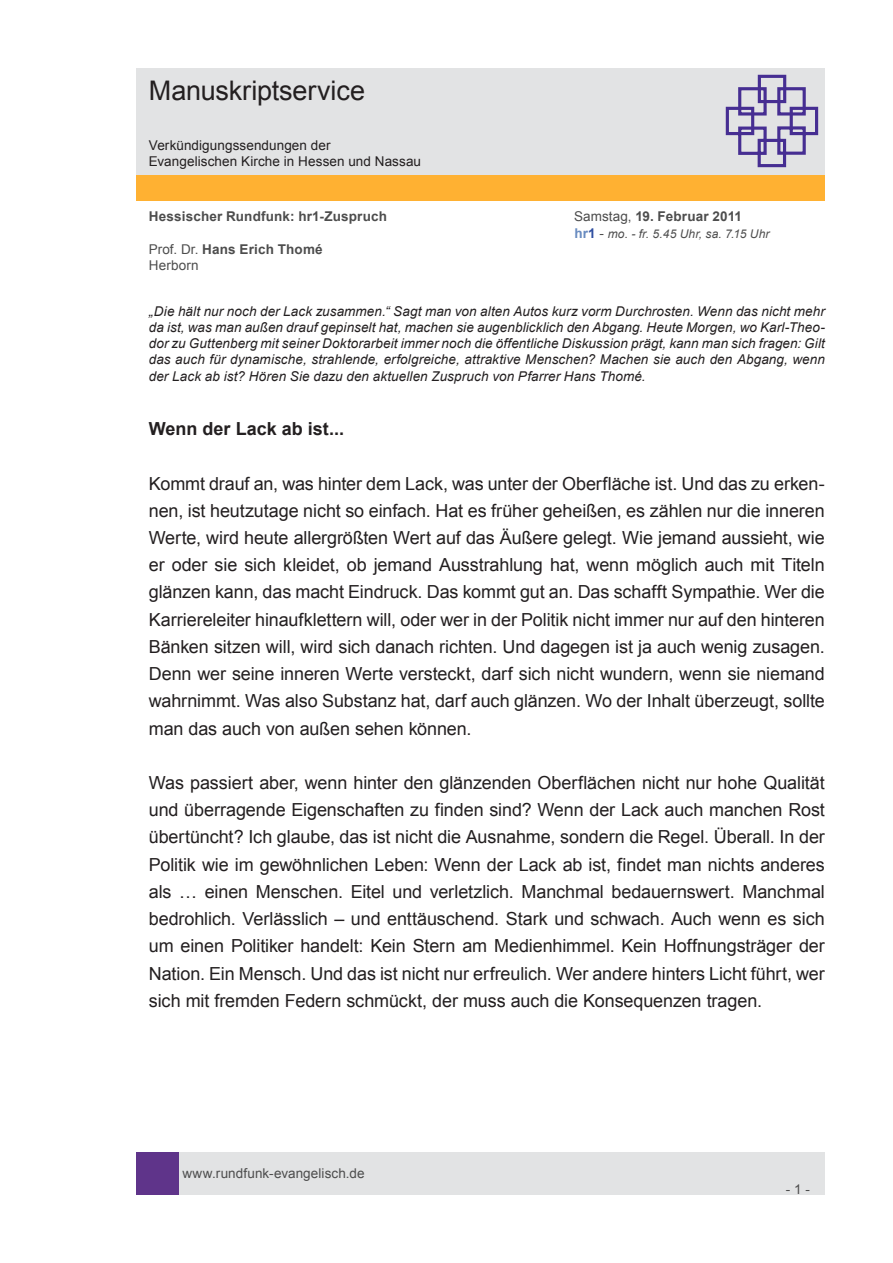
<style>
.page{position:relative;width:893px;height:1263px;background:#fff}
.page>*{position:absolute;margin:0;border:0;box-sizing:border-box;transform-origin:0 0}
.t1{font:27px "Arial";letter-spacing:-.005em;color:#231f20}
.t2{font:18px/27.2px "Arial";letter-spacing:-.005em;color:#231f20;text-align:justify}
.t3{font:700 18px "Arial";color:#231f20}
.t4{font:italic 13.5px/16.2px "Arial";letter-spacing:.005em;color:#231f20;text-align:justify}
.t5{font:13.5px/16.2px "Arial";letter-spacing:.005em;color:#231f20}
.t6{font:13.5px/16.2px "Arial";letter-spacing:.005em;color:#4d4d4d}
.t7{font:700 13.5px "Arial";letter-spacing:.015em;color:#4d4d4d}
.t8{font:italic 12px "Arial";letter-spacing:.015em;color:#4d4d4d}
.s1{font-weight:400}
.s2{font-weight:700;font-style:normal;font-size:13.5px;color:#688bc0}
.s3{font-weight:700;font-style:normal;font-size:13.5px;color:#2f4fa1}
.s4{font-style:normal;font-size:13.5px}
.s5{font-weight:700}
</style>
<div class="page">
<div style="left:179px;top:1152px;width:646px;height:43px;background:#e2e3e4"></div>
<div style="left:136px;top:1152px;width:43px;height:43px;background:#5f348a"></div>
<div style="left:136px;top:175px;width:689px;height:26px;background:#ffb132"></div>
<div style="left:136px;top:68px;width:689px;height:106px;background:#e2e3e4"></div>
<svg style="left:725px;top:74px;width:94px;height:94px"></svg>
<h1 class="t1" style="left:149px;top:73px;width:218px">Manuskriptservice</h1>
<p class="t5" style="left:149px;top:137px;width:274px">Verkündigungssendungen der<br>Evangelischen Kirche in Hessen und Nassau</p>
<p class="t7" style="left:149px;top:208px;width:240px">Hessischer Rundfunk: hr1-Zuspruch</p>
<p class="t7" style="left:574px;top:208px;width:169px"><span class="s1">Samstag,</span> 19. Februar 2011</p>
<p class="t8" style="left:574px;top:226px;width:197px"><span class="s2">hr</span><span class="s3">1</span> <span class="s4">-</span> mo. - fr. 5.45 Uhr, sa. 7.15 Uhr</p>
<p class="t6" style="left:149px;top:241px;width:175px">Prof. Dr. <span class="s5">Hans Erich Thomé<br></span>Herborn</p>
<p class="t4" style="left:149px;top:303px;width:678px">„Die hält nur noch der Lack zusammen.“ Sagt man von alten Autos kurz vorm Durchrosten. Wenn das nicht mehr da ist, was man außen drauf gepinselt hat, machen sie augenblicklich den Abgang. Heute Morgen, wo Karl-Theo&shy;dor zu Guttenberg mit seiner Doktorarbeit immer noch die öffentliche Diskussion prägt, kann man sich fragen: Gilt das auch für dynamische, strahlende, erfolgreiche, attraktive Menschen? Machen sie auch den Abgang, wenn der Lack ab ist? Hören Sie dazu den aktuellen Zuspruch von Pfarrer Hans Thomé.</p>
<p class="t3" style="left:149px;top:417px;width:197px">Wenn der Lack ab ist...</p>
<p class="t2" style="left:149px;top:470px;width:678px">Kommt drauf an, was hinter dem Lack, was unter der Oberfläche ist. Und das zu erken&shy;nen, ist heutzutage nicht so einfach. Hat es früher geheißen, es zählen nur die inneren Werte, wird heute allergrößten Wert auf das Äußere gelegt. Wie jemand aussieht, wie er oder sie sich kleidet, ob jemand Ausstrahlung hat, wenn möglich auch mit Titeln glänzen kann, das macht Eindruck. Das kommt gut an. Das schafft Sympathie. Wer die Karriereleiter hinaufklettern will, oder wer in der Politik nicht immer nur auf den hinteren Bänken sitzen will, wird sich danach richten. Und dagegen ist ja auch wenig zusagen.<br>Denn wer seine inneren Werte versteckt, darf sich nicht wundern, wenn sie niemand wahrnimmt. Was also Substanz hat, darf auch glänzen. Wo der Inhalt überzeugt, sollte man das auch von außen sehen können.</p>
<p class="t2" style="left:149px;top:769px;width:678px">Was passiert aber, wenn hinter den glänzenden Oberflächen nicht nur hohe Qualität und überragende Eigenschaften zu finden sind? Wenn der Lack auch manchen Rost übertüncht? Ich glaube, das ist nicht die Ausnahme, sondern die Regel. Überall. In der Politik wie im gewöhnlichen Leben: Wenn der Lack ab ist, findet man nichts anderes als … einen Menschen. Eitel und verletzlich. Manchmal bedauernswert. Manchmal bedrohlich. Verlässlich – und enttäuschend. Stark und schwach. Auch wenn es sich um einen Politiker handelt: Kein Stern am Medienhimmel. Kein Hoffnungsträger der Nation. Ein Mensch. Und das ist nicht nur erfreulich. Wer andere hinters Licht führt, wer sich mit fremden Federn schmückt, der muss auch die Konsequenzen tragen.</p>
<p class="t6" style="left:182px;top:1165px;width:184px">www.rundfunk-evangelisch.de</p>
<p class="t6" style="left:786px;top:1181px;width:26px">- 1 -</p>
</div>
